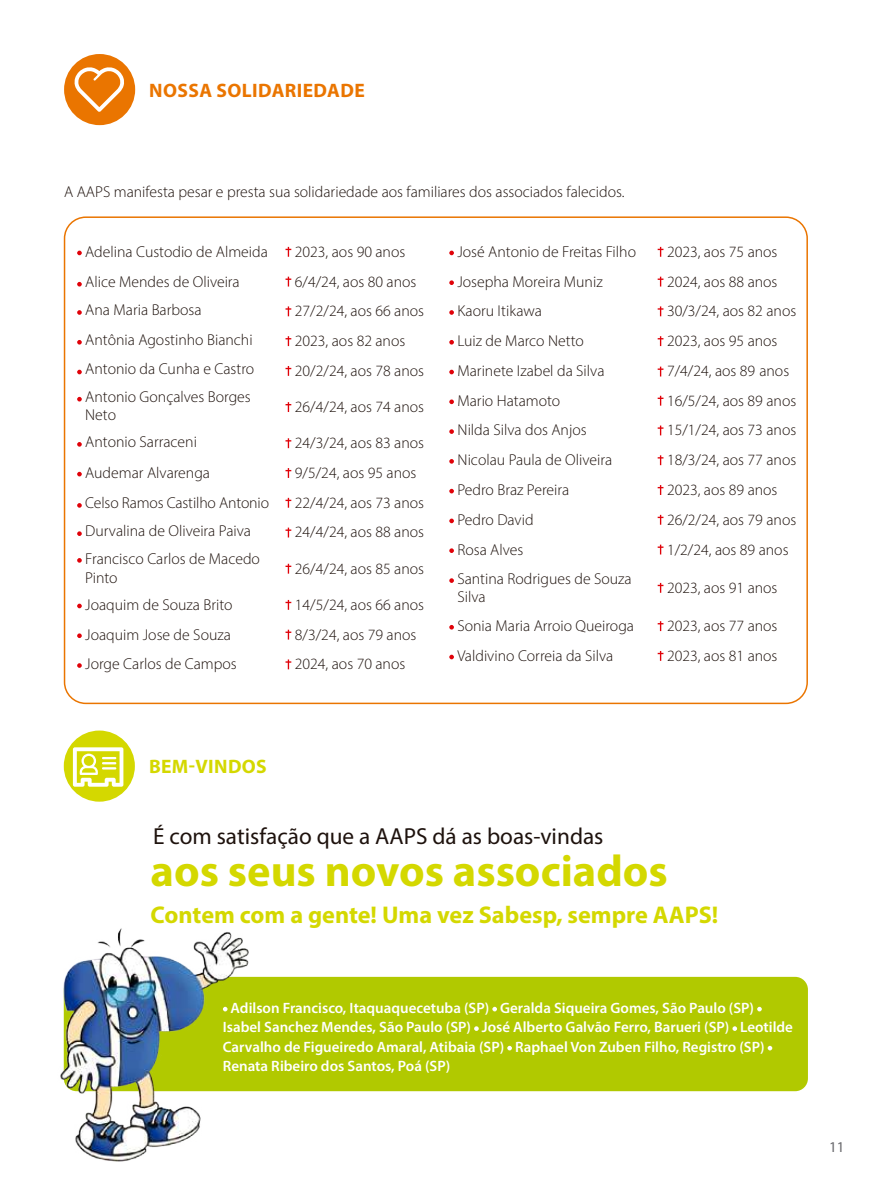
<style>
.page{position:relative;width:893px;height:1191px;background:#fff}
.page>*{position:absolute;margin:0;border:0;box-sizing:border-box;transform-origin:0 0}
.t1{font:700 44.4px "Myriad Pro";color:#d4d800}
.t2{font:700 24.3px "Myriad Pro";color:#d4d800}
.t3{font:23.25px "Myriad Pro";color:#1e120d}
.t4{font:700 19.5px "Myriad Pro";letter-spacing:.02em;color:#ea7500}
.t5{font:700 19.5px "Myriad Pro";letter-spacing:.02em;color:#d4d800}
.t6{font:300 15.75px/18px "Myriad Pro";color:#1e120d}
.t7{font:600 15px/19.5px "Myriad Pro";color:#fff}
.t8{font:15px "Myriad Pro";color:#67676b}
</style>
<div class="page">
<svg style="left:77px;top:251px;width:5px;height:4px"></svg>
<svg style="left:285px;top:247px;width:6px;height:10px"></svg>
<svg style="left:77px;top:282px;width:5px;height:4px"></svg>
<svg style="left:285px;top:277px;width:6px;height:9px"></svg>
<svg style="left:77px;top:310px;width:5px;height:5px"></svg>
<svg style="left:285px;top:306px;width:6px;height:10px"></svg>
<svg style="left:77px;top:340px;width:5px;height:4px"></svg>
<svg style="left:285px;top:336px;width:6px;height:10px"></svg>
<svg style="left:77px;top:370px;width:5px;height:4px"></svg>
<svg style="left:285px;top:366px;width:6px;height:10px"></svg>
<svg style="left:77px;top:397px;width:5px;height:4px"></svg>
<svg style="left:285px;top:402px;width:6px;height:10px"></svg>
<svg style="left:77px;top:442px;width:5px;height:5px"></svg>
<svg style="left:285px;top:438px;width:6px;height:10px"></svg>
<svg style="left:77px;top:472px;width:5px;height:4px"></svg>
<svg style="left:285px;top:468px;width:6px;height:10px"></svg>
<svg style="left:77px;top:503px;width:5px;height:5px"></svg>
<svg style="left:285px;top:498px;width:6px;height:10px"></svg>
<svg style="left:77px;top:531px;width:5px;height:5px"></svg>
<svg style="left:285px;top:527px;width:6px;height:10px"></svg>
<svg style="left:77px;top:558px;width:5px;height:4px"></svg>
<svg style="left:285px;top:564px;width:6px;height:9px"></svg>
<svg style="left:77px;top:603px;width:5px;height:5px"></svg>
<svg style="left:285px;top:600px;width:6px;height:10px"></svg>
<svg style="left:77px;top:633px;width:5px;height:5px"></svg>
<svg style="left:285px;top:629px;width:6px;height:10px"></svg>
<svg style="left:77px;top:663px;width:5px;height:5px"></svg>
<svg style="left:285px;top:659px;width:6px;height:10px"></svg>
<div style="left:64px;top:54px;width:71px;height:71px;background:#ea7500;border-radius:50%"></div>
<svg style="left:74px;top:67px;width:50px;height:45px"></svg>
<div style="left:64px;top:976px;width:744px;height:115px;background:#b1c900;border-radius:13px"></div>
<div style="left:64px;top:730px;width:71px;height:71px;background:#d4d800;border-radius:50%"></div>
<svg style="left:73px;top:747px;width:50px;height:39px"></svg>
<svg style="left:492px;top:1006px;width:5px;height:5px"></svg>
<svg style="left:757px;top:1006px;width:5px;height:5px"></svg>
<svg style="left:474px;top:1026px;width:5px;height:5px"></svg>
<svg style="left:732px;top:1026px;width:5px;height:5px"></svg>
<svg style="left:507px;top:1045px;width:5px;height:5px"></svg>
<svg style="left:768px;top:1045px;width:4px;height:5px"></svg>
<img style="left:60px;top:928px;width:192px;height:233px">
<svg style="left:449px;top:251px;width:5px;height:4px"></svg>
<svg style="left:658px;top:247px;width:5px;height:10px"></svg>
<svg style="left:449px;top:280px;width:5px;height:5px"></svg>
<svg style="left:658px;top:277px;width:5px;height:9px"></svg>
<svg style="left:449px;top:310px;width:5px;height:5px"></svg>
<svg style="left:658px;top:306px;width:5px;height:10px"></svg>
<svg style="left:449px;top:340px;width:5px;height:4px"></svg>
<svg style="left:658px;top:336px;width:5px;height:10px"></svg>
<svg style="left:449px;top:370px;width:5px;height:4px"></svg>
<svg style="left:658px;top:366px;width:5px;height:10px"></svg>
<svg style="left:449px;top:399px;width:5px;height:5px"></svg>
<svg style="left:658px;top:396px;width:5px;height:9px"></svg>
<svg style="left:449px;top:429px;width:5px;height:5px"></svg>
<svg style="left:658px;top:425px;width:5px;height:10px"></svg>
<svg style="left:449px;top:459px;width:5px;height:5px"></svg>
<svg style="left:658px;top:455px;width:5px;height:10px"></svg>
<svg style="left:449px;top:489px;width:5px;height:4px"></svg>
<svg style="left:658px;top:485px;width:5px;height:10px"></svg>
<svg style="left:449px;top:518px;width:5px;height:5px"></svg>
<svg style="left:658px;top:515px;width:5px;height:10px"></svg>
<svg style="left:449px;top:548px;width:5px;height:5px"></svg>
<svg style="left:658px;top:544px;width:5px;height:10px"></svg>
<svg style="left:449px;top:578px;width:5px;height:5px"></svg>
<svg style="left:658px;top:583px;width:5px;height:10px"></svg>
<svg style="left:449px;top:625px;width:5px;height:4px"></svg>
<svg style="left:658px;top:621px;width:5px;height:10px"></svg>
<svg style="left:449px;top:654px;width:5px;height:5px"></svg>
<svg style="left:658px;top:651px;width:5px;height:10px"></svg>
<p class="t4" style="left:149px;top:78px;width:217px">NOSSA SOLIDARIEDADE</p>
<p class="t6" style="left:64px;top:182px;width:562px">A AAPS manifesta pesar e presta sua solidariedade aos familiares dos associados falecidos.</p>
<p class="t6" style="left:85px;top:242px;width:184px">Adelina Custodio de Almeida</p>
<p class="t6" style="left:295px;top:242px;width:112px">2023, aos 90 anos</p>
<p class="t6" style="left:85px;top:272px;width:156px">Alice Mendes de Oliveira</p>
<p class="t6" style="left:295px;top:272px;width:123px">6/4/24, aos 80 anos</p>
<p class="t6" style="left:85px;top:300px;width:118px">Ana Maria Barbosa</p>
<p class="t6" style="left:295px;top:302px;width:131px">27/2/24, aos 66 anos</p>
<p class="t6" style="left:85px;top:330px;width:169px">Antônia Agostinho Bianchi</p>
<p class="t6" style="left:295px;top:332px;width:112px">2023, aos 82 anos</p>
<p class="t6" style="left:85px;top:360px;width:170px">Antonio da Cunha e Castro</p>
<p class="t6" style="left:295px;top:361px;width:131px">20/2/24, aos 78 anos</p>
<p class="t6" style="left:85px;top:387px;width:167px">Antonio Gonçalves Borges<br>Neto</p>
<p class="t6" style="left:295px;top:397px;width:131px">26/4/24, aos 74 anos</p>
<p class="t6" style="left:85px;top:432px;width:113px">Antonio Sarraceni</p>
<p class="t6" style="left:295px;top:434px;width:131px">24/3/24, aos 83 anos</p>
<p class="t6" style="left:85px;top:463px;width:126px">Audemar Alvarenga</p>
<p class="t6" style="left:295px;top:463px;width:123px">9/5/24, aos 95 anos</p>
<p class="t6" style="left:85px;top:493px;width:185px">Celso Ramos Castilho Antonio</p>
<p class="t6" style="left:295px;top:493px;width:131px">22/4/24, aos 73 anos</p>
<p class="t6" style="left:85px;top:521px;width:167px">Durvalina de Oliveira Paiva</p>
<p class="t6" style="left:295px;top:523px;width:131px">24/4/24, aos 88 anos</p>
<p class="t6" style="left:85px;top:549px;width:176px;line-height:18.9px">Francisco Carlos de Macedo<br>Pinto</p>
<p class="t6" style="left:295px;top:559px;width:131px">26/4/24, aos 85 anos</p>
<p class="t6" style="left:85px;top:595px;width:149px">Joaquim de Souza Brito</p>
<p class="t6" style="left:295px;top:595px;width:131px">14/5/24, aos 66 anos</p>
<p class="t6" style="left:85px;top:625px;width:147px">Joaquim Jose de Souza</p>
<p class="t6" style="left:295px;top:625px;width:123px">8/3/24, aos 79 anos</p>
<p class="t6" style="left:85px;top:655px;width:153px">Jorge Carlos de Campos</p>
<p class="t6" style="left:295px;top:655px;width:112px">2024, aos 70 anos</p>
<p class="t6" style="left:457px;top:242px;width:180px">José Antonio de Freitas Filho</p>
<p class="t6" style="left:667px;top:242px;width:112px">2023, aos 75 anos</p>
<p class="t6" style="left:457px;top:272px;width:147px">Josepha Moreira Muniz</p>
<p class="t6" style="left:667px;top:272px;width:112px">2024, aos 88 anos</p>
<p class="t6" style="left:457px;top:302px;width:86px">Kaoru Itikawa</p>
<p class="t6" style="left:667px;top:302px;width:131px">30/3/24, aos 82 anos</p>
<p class="t6" style="left:457px;top:332px;width:128px">Luiz de Marco Netto</p>
<p class="t6" style="left:667px;top:332px;width:112px">2023, aos 95 anos</p>
<p class="t6" style="left:457px;top:361px;width:149px">Marinete Izabel da Silva</p>
<p class="t6" style="left:667px;top:362px;width:124px">7/4/24, aos 89 anos</p>
<p class="t6" style="left:457px;top:391px;width:104px">Mario Hatamoto</p>
<p class="t6" style="left:667px;top:391px;width:131px">16/5/24, aos 89 anos</p>
<p class="t6" style="left:457px;top:421px;width:131px">Nilda Silva dos Anjos</p>
<p class="t6" style="left:667px;top:421px;width:131px">15/1/24, aos 73 anos</p>
<p class="t6" style="left:457px;top:451px;width:156px">Nicolau Paula de Oliveira</p>
<p class="t6" style="left:667px;top:451px;width:131px">18/3/24, aos 77 anos</p>
<p class="t6" style="left:457px;top:480px;width:113px">Pedro Braz Pereira</p>
<p class="t6" style="left:667px;top:480px;width:112px">2023, aos 89 anos</p>
<p class="t6" style="left:457px;top:510px;width:78px">Pedro David</p>
<p class="t6" style="left:667px;top:510px;width:131px">26/2/24, aos 79 anos</p>
<p class="t6" style="left:457px;top:540px;width:67px">Rosa Alves</p>
<p class="t6" style="left:667px;top:540px;width:123px">1/2/24, aos 89 anos</p>
<p class="t6" style="left:457px;top:570px;width:176px">Santina Rodrigues de Souza<br>Silva</p>
<p class="t6" style="left:667px;top:578px;width:112px">2023, aos 91 anos</p>
<p class="t6" style="left:457px;top:616px;width:178px">Sonia Maria Arroio Queiroga</p>
<p class="t6" style="left:667px;top:616px;width:112px">2023, aos 77 anos</p>
<p class="t6" style="left:457px;top:646px;width:158px">Valdivino Correia da Silva</p>
<p class="t6" style="left:667px;top:646px;width:112px">2023, aos 81 anos</p>
<p class="t5" style="left:149px;top:754px;width:119px">BEM-VINDOS</p>
<h3 class="t3" style="left:153px;top:822px;width:452px">É com satisfação que a AAPS dá as boas-vindas</h3>
<h1 class="t1" style="left:151px;top:842px;width:519px">aos seus novos associados</h1>
<h2 class="t2" style="left:151px;top:899px;width:569px">Contem com a gente! Uma vez Sabesp, sempre AAPS!</h2>
<p class="t7" style="left:223px;top:997px;width:572px;text-indent:8px">Adilson Francisco, Itaquaquecetuba (SP) Geralda Siqueira Gomes, São Paulo (SP)<br>Isabel Sanchez Mendes, São Paulo (SP) José Alberto Galvão Ferro, Barueri (SP) Leotilde Carvalho de Figueiredo Amaral, Atibaia (SP) Raphael Von Zuben Filho, Registro (SP)<br>Renata Ribeiro dos Santos, Poá (SP)</p>
<p class="t8" style="left:829px;top:1138px;width:17px">11</p>
</div>
